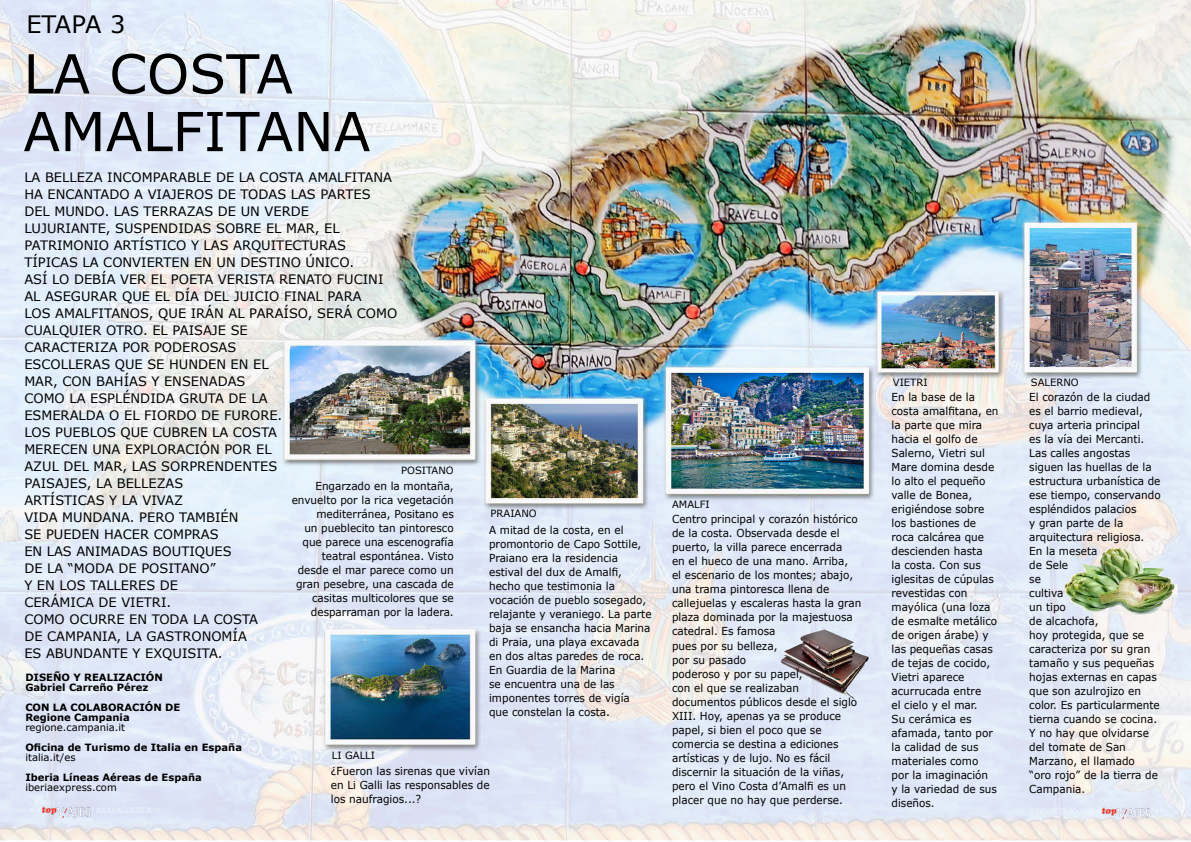
<style>
.page{position:relative;width:1191px;height:842px;background:#fff}
.page>*{position:absolute;margin:0;border:0;box-sizing:border-box;transform-origin:0 0}
.t1{font:53.9px/57.7px "Verdana";color:#000}
.t2{font:24px "Verdana";letter-spacing:-.015em;color:#000}
.t3{font:13px/17px "Verdana";color:#000}
.t4{font:11px/14px "Verdana";color:#000;scale:.95 1}
.t5{font:700 10px/10px "Verdana";color:#000}
.t6{font:10px "Verdana";color:#000}
</style>
<div class="page">
<img style="left:0;top:0;width:1191px;height:841px">
<img style="left:41px;top:806px;width:50px;height:13px">
<img style="left:1100px;top:806px;width:50px;height:13px">
<h2 class="t2" style="left:26px;top:7px;width:100px">ETAPA 3</h2>
<h1 class="t1" style="left:23px;top:44px;width:349px">LA COSTA<br>AMALFITANA</h1>
<p class="t3" style="left:24px;top:168px;width:374px">LA BELLEZA INCOMPARABLE DE LA COSTA AMALFITANA<br>HA ENCANTADO A VIAJEROS DE TODAS LAS PARTES<br>DEL MUNDO. LAS TERRAZAS DE UN VERDE<br>LUJURIANTE, SUSPENDIDAS SOBRE EL MAR, EL<br>PATRIMONIO ARTÍSTICO Y LAS ARQUITECTURAS<br>TÍPICAS LA CONVIERTEN EN UN DESTINO ÚNICO.<br>ASÍ LO DEBÍA VER EL POETA VERISTA RENATO FUCINI<br>AL ASEGURAR QUE EL DÍA DEL JUICIO FINAL PARA<br>LOS AMALFITANOS, QUE IRÁN AL PARAÍSO, SERÁ COMO<br>CUALQUIER OTRO. EL PAISAJE SE<br>CARACTERIZA POR PODEROSAS<br>ESCOLLERAS QUE SE HUNDEN EN EL<br>MAR, CON BAHÍAS Y ENSENADAS<br>COMO LA ESPLÉNDIDA GRUTA DE LA<br>ESMERALDA O EL FIORDO DE FURORE.<br>LOS PUEBLOS QUE CUBREN LA COSTA<br>MERECEN UNA EXPLORACIÓN POR EL<br>AZUL DEL MAR, LAS SORPRENDENTES<br>PAISAJES, LA BELLEZAS<br>ARTÍSTICAS Y LA VIVAZ<br>VIDA MUNDANA. PERO TAMBIÉN<br>SE PUEDEN HACER COMPRAS<br>EN LAS ANIMADAS BOUTIQUES<br>DE LA “MODA DE POSITANO”<br>Y EN LOS TALLERES DE<br>CERÁMICA DE VIETRI.<br>COMO OCURRE EN TODA LA COSTA<br>DE CAMPANIA, LA GASTRONOMÍA<br>ES ABUNDANTE Y EXQUISITA.</p>
<p class="t6" style="left:401px;top:463px;width:54px">POSITANO</p>
<p class="t4" style="left:292px;top:479px;width:172px;text-align:right">Engarzado en la montaña, envuelto por la rica vegetación mediterránea, Positano es<br>un pueblecito tan pintoresco que parece una escenografía teatral espontánea. Visto desde el mar parece como un gran pesebre, una cascada de casitas multicolores que se desparraman por la ladera.</p>
<p class="t6" style="left:490px;top:507px;width:48px">PRAIANO</p>
<p class="t4" style="left:489px;top:522px;width:172px">A mitad de la costa, en el promontorio de Capo Sottile,<br>Praiano era la residencia estival del dux de Amalfi, hecho que testimonia la vocación de pueblo sosegado, relajante y veraniego. La parte baja se ensancha hacia Marina di Praia, una playa excavada en dos altas paredes de roca.<br>En Guardia de la Marina<br>se encuentra una de las imponentes torres de vigía que constelan la costa.</p>
<p class="t5" style="left:25px;top:672px;width:139px">Diseño y realización<br>Gabriel Carreño Pérez</p>
<p class="t5" style="left:25px;top:702px;width:9px">CON</p>
<p class="t5" style="left:53px;top:702px;width:26px">LA COLA</p>
<p class="t5" style="left:100px;top:702px;width:17px">BORACIÓN</p>
<p class="t5" style="left:165px;top:702px;width:15px">DE</p>
<p class="t5" style="left:25px;top:712px;width:106px">Regione Campania</p>
<p class="t6" style="left:25px;top:721px;width:101px">regione.campania.it</p>
<p class="t5" style="left:25px;top:742px;width:218px">Oficina de Turismo de Italia en España</p>
<p class="t6" style="left:25px;top:751px;width:52px">italia.it/es</p>
<p class="t5" style="left:25px;top:772px;width:178px">Iberia Líneas Aéreas de España</p>
<p class="t6" style="left:25px;top:781px;width:93px">iberiaexpress.com</p>
<p class="t6" style="left:332px;top:749px;width:45px">LI GALLI</p>
<p class="t4" style="left:331px;top:764px;width:169px;text-align:justify">¿Fueron las sirenas que vivían en Li Galli las responsables de los naufragios...?</p>
<p class="t6" style="left:672px;top:497px;width:39px">AMALFI</p>
<p class="t4" style="left:672px;top:512px;width:201px">Centro principal y corazón histórico de la costa. Observada desde el puerto, la villa parece encerrada<br>en el hueco de una mano. Arriba,<br>el escenario de los montes; abajo, una trama pintoresca llena de callejuelas y escaleras hasta la gran plaza dominada por la majestuosa catedral. Es famosa<br>pues por su belleza,<br>por su pasado<br>poderoso y por su papel,<br>con el que se realizaban documentos públicos desde el siglo<br>XIII. Hoy, apenas ya se produce papel, si bien el poco que se comercia se destina a ediciones artísticas y de lujo. No es fácil discernir la situación de la viñas, pero el Vino Costa d’Amalfi es un placer que no hay que perderse.</p>
<p class="t6" style="left:893px;top:375px;width:36px">VIETRI</p>
<p class="t6" style="left:1031px;top:375px;width:49px">SALERNO</p>
<p class="t4" style="left:891px;top:390px;width:114px">En la base de la costa amalfitana, en la parte que mira hacia el golfo de<br>Salerno, Vietri sul<br>Mare domina desde lo alto el pequeño valle de Bonea, erigiéndose sobre los bastiones de roca calcárea que descienden hasta<br>la costa. Con sus iglesitas de cúpulas revestidas con mayólica (una loza de esmalte metálico de origen árabe) y las pequeñas casas de tejas de cocido,<br>Vietri aparece acurrucada entre<br>el cielo y el mar.<br>Su cerámica es afamada, tanto por la calidad de sus materiales como<br>por la imaginación<br>y la variedad de sus diseños.</p>
<p class="t4" style="left:1029px;top:390px;width:140px">El corazón de la ciudad es el barrio medieval, cuya arteria principal<br>es la vía dei Mercanti.<br>Las calles angostas siguen las huellas de la estructura urbanística de ese tiempo, conservando espléndidos palacios<br>y gran parte de la arquitectura religiosa.<br>En la meseta<br>de Sele<br>se<br>cultiva<br>un tipo<br>de alcachofa,<br>hoy protegida, que se caracteriza por su gran tamaño y sus pequeñas hojas externas en capas que son azulrojizo en color. Es particularmente tierna cuando se cocina.<br>Y no hay que olvidarse del tomate de San<br>Marzano, el llamado<br>“oro rojo” de la tierra de<br>Campania.</p>
</div>
